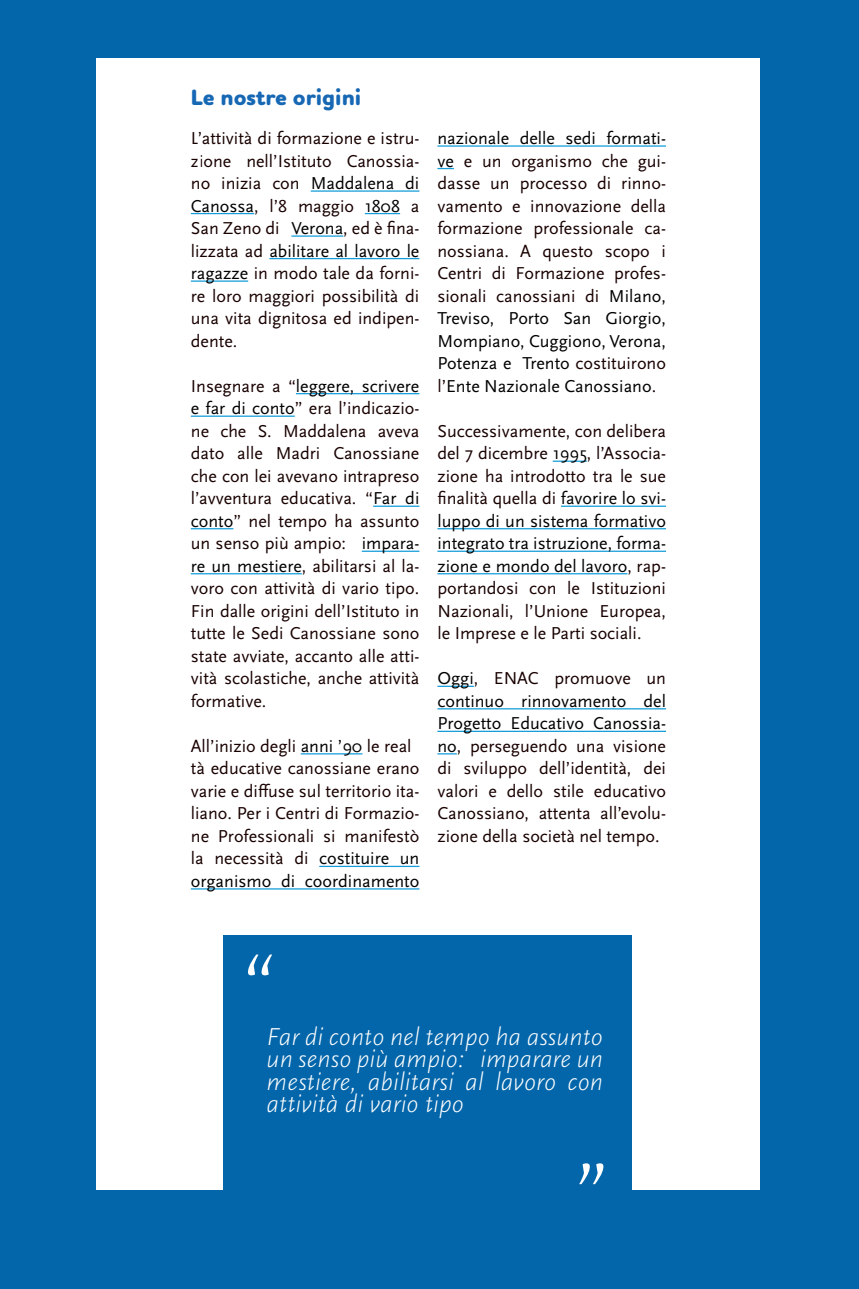
<style>
.page{position:relative;width:859px;height:1289px;background:#fff}
.page>*{position:absolute;margin:0;border:0;box-sizing:border-box;transform-origin:0 0}
.t1{font:italic 300 90px "Scala Sans Pro";color:#fff}
.t2{font:italic 300 25.5px/22.5px "Scala Sans Pro";color:#fff;text-align:justify}
.t3{font:800 22.5px "Houschka Rounded";letter-spacing:-.005em;color:#1768b4}
.t4{font:18px/22.5px "Scala Sans Pro";color:#190000;text-align:justify}
.s1{color:#000}
</style>
<div class="page">
<div style="left:0;top:0;width:859px;height:1288px;background:#0466aa"></div>
<div style="left:96px;top:59px;width:664px;height:1131px;background:#fff"></div>
<div style="left:224px;top:934px;width:408px;height:342px;background:#0466aa"></div>
<hr style="left:311px;top:190px;width:108px;height:2px;background:#149dd9">
<hr style="left:191px;top:213px;width:63px;height:1px;background:#149dd9">
<hr style="left:365px;top:213px;width:35px;height:1px;background:#149dd9">
<hr style="left:291px;top:235px;width:52px;height:2px;background:#149dd9">
<hr style="left:269px;top:258px;width:150px;height:1px;background:#149dd9">
<hr style="left:191px;top:280px;width:57px;height:2px;background:#149dd9">
<hr style="left:296px;top:393px;width:123px;height:1px;background:#149dd9">
<hr style="left:191px;top:415px;width:104px;height:2px;background:#149dd9">
<hr style="left:373px;top:505px;width:46px;height:2px;background:#149dd9">
<hr style="left:191px;top:528px;width:42px;height:1px;background:#149dd9">
<hr style="left:362px;top:550px;width:57px;height:2px;background:#149dd9">
<hr style="left:191px;top:573px;width:111px;height:1px;background:#149dd9">
<hr style="left:301px;top:753px;width:61px;height:1px;background:#149dd9">
<hr style="left:319px;top:865px;width:100px;height:2px;background:#149dd9">
<hr style="left:191px;top:888px;width:228px;height:1px;background:#149dd9">
<hr style="left:437px;top:145px;width:229px;height:2px;background:#149dd9">
<svg style="left:437px;top:168px;width:17px;height:1px"></svg>
<hr style="left:553px;top:460px;width:34px;height:2px;background:#149dd9">
<hr style="left:561px;top:505px;width:105px;height:2px;background:#149dd9">
<hr style="left:437px;top:528px;width:229px;height:1px;background:#149dd9">
<hr style="left:437px;top:550px;width:229px;height:2px;background:#149dd9">
<hr style="left:437px;top:573px;width:190px;height:1px;background:#149dd9">
<hr style="left:437px;top:685px;width:37px;height:2px;background:#149dd9">
<hr style="left:437px;top:708px;width:229px;height:1px;background:#149dd9">
<hr style="left:437px;top:730px;width:229px;height:2px;background:#149dd9">
<svg style="left:437px;top:753px;width:20px;height:1px"></svg>
<p class="t3" style="left:191px;top:83px;width:172px">Le nostre origini</p>
<p class="t4" style="left:191px;top:127px;width:230px">L’attività di formazione e istru&shy;zione nell’Istituto Canossia&shy;no inizia con <span class="s1">Maddalena di Canossa</span>, l’8 maggio <span class="s1">1808</span> a San Zeno di <span class="s1">Verona</span>, ed è fina&shy;lizzata ad <span class="s1">abilitare al lavoro le ragazze</span> in modo tale da forni&shy;re loro maggiori possibilità di una vita dignitosa ed indipen&shy;dente.</p>
<p class="t4" style="left:191px;top:374px;width:230px">Insegnare a “<span class="s1">leggere, scrivere e far di conto</span>” era l’indicazio&shy;ne che S. Maddalena aveva dato alle Madri Canossiane che con lei avevano intrapreso l’avventura educativa. “<span class="s1">Far di conto</span>” nel tempo ha assunto un senso più ampio: <span class="s1">impara&shy;re un mestiere</span>, abilitarsi al la&shy;voro con attività di vario tipo.<br>Fin dalle origini dell’Istituto in tutte le Sedi Canossiane sono state avviate, accanto alle atti&shy;vità scolastiche, anche attività formative.</p>
<p class="t4" style="left:191px;top:734px;width:230px;text-align:left">All’inizio degli <span class="s1">anni ’90</span> le real tà educative canossiane erano varie e diffuse sul territorio ita&shy;liano. Per i Centri di Formazio&shy;ne Professionali si manifestò la necessità di <span class="s1">costituire un organismo di coordinamento</span></p>
<p class="t4" style="left:437px;top:127px;width:230px"><span class="s1">nazionale delle sedi formati&shy;ve</span> e un organismo che gui&shy;dasse un processo di rinno&shy;vamento e innovazione della formazione professionale ca&shy;nossiana. A questo scopo i Centri di Formazione profes&shy;sionali canossiani di <span class="s1">Milano, Treviso, Porto San Giorgio, Mompiano, Cuggiono, Verona, Potenza e Trento</span> costituirono l’<span class="s1">Ente Nazionale Canossiano</span>.</p>
<p class="t4" style="left:437px;top:419px;width:230px">Successivamente, con delibera del 7 dicembre <span class="s1">1995</span>, l’Associa&shy;zione ha introdotto tra le sue finalità quella di <span class="s1">favorire lo svi&shy;luppo di un sistema formativo integrato tra istruzione, forma&shy;zione e mondo del lavoro</span>, rap&shy;portandosi con le Istituzioni Nazionali, l’Unione Europea, le Imprese e le Parti sociali.</p>
<p class="t4" style="left:437px;top:667px;width:230px"><span class="s1">Oggi</span>, ENAC promuove un <span class="s1">continuo rinnovamento del Progetto Educativo Canossia&shy;no</span>, perseguendo una visione di sviluppo dell’identità, dei valori e dello stile educativo Canossiano, attenta all’evolu&shy;zione della società nel tempo.</p>
<h1 class="t1" style="left:236px;top:931px;width:40px">“</h1>
<h2 class="t2" style="left:267px;top:1025px;width:338px">Far di conto nel tempo ha assunto un senso più ampio: imparare un mestiere, abilitarsi al lavoro con attività di vario tipo</h2>
<h1 class="t1" style="left:569px;top:1140px;width:38px">”</h1>
</div>
